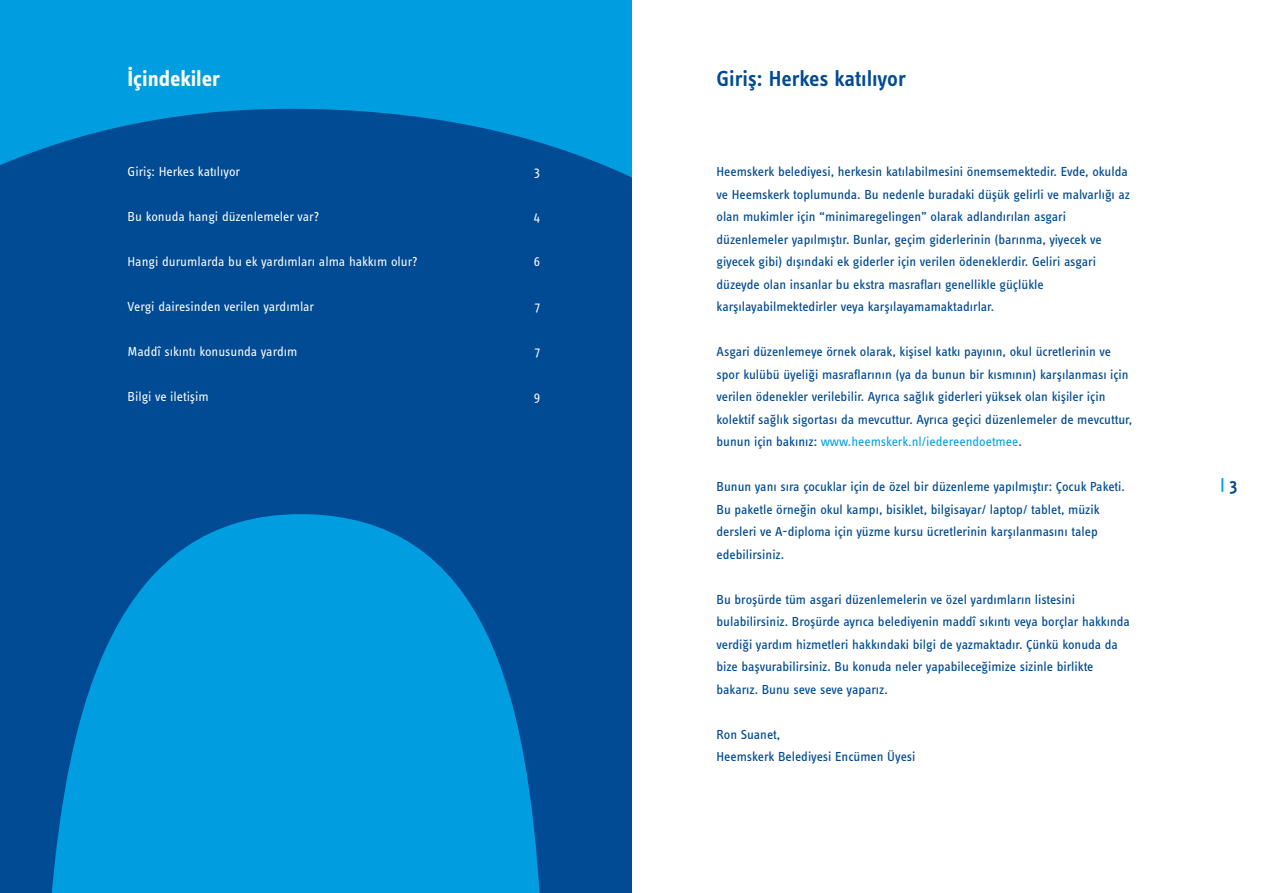
<style>
.page{position:relative;width:1263px;height:893px;background:#fff}
.page>*{position:absolute;margin:0;border:0;box-sizing:border-box;transform-origin:0 0}
.kopje{font:600 22.5px "Info Text Pro";letter-spacing:-.005em;color:#004b93}
.kopje-2{font:700 22.5px "Info Text Pro";color:#fff}
.t1{font:600 18px "Info Text Pro";color:#009ee0}
.Bodytekst{font:13.5px/22.5px "Info Text Pro";color:#004b93}
.Bodytekst-2{font:13.5px "Info Text Pro";color:#fff}
.s1{color:#009ee0}
.s2{color:#004b93}
</style>
<div class="page">
<div style="left:0;top:0;width:631px;height:893px;background:#009ee0"></div>
<svg style="left:0;top:109px;width:631px;height:784px;fill:#004b93"></svg>
<p class="kopje-2" style="left:128px;top:65px;width:94px">İçindekiler</p>
<p class="Bodytekst-2" style="left:128px;top:164px;width:114px">Giriş: Herkes katılıyor</p>
<p class="Bodytekst-2" style="left:534px;top:164px;width:7px">3</p>
<p class="Bodytekst-2" style="left:128px;top:209px;width:193px">Bu konuda hangi düzenlemeler var?</p>
<p class="Bodytekst-2" style="left:534px;top:209px;width:8px">4</p>
<p class="Bodytekst-2" style="left:128px;top:254px;width:292px">Hangi durumlarda bu ek yardımları alma hakkım olur?</p>
<p class="Bodytekst-2" style="left:534px;top:254px;width:8px">6</p>
<p class="Bodytekst-2" style="left:128px;top:299px;width:188px">Vergi dairesinden verilen yardımlar</p>
<p class="Bodytekst-2" style="left:535px;top:299px;width:7px">7</p>
<p class="Bodytekst-2" style="left:128px;top:344px;width:171px">Maddî sıkıntı konusunda yardım</p>
<p class="Bodytekst-2" style="left:535px;top:344px;width:7px">7</p>
<p class="Bodytekst-2" style="left:128px;top:389px;width:83px">Bilgi ve iletişim</p>
<p class="Bodytekst-2" style="left:534px;top:389px;width:8px">9</p>
<p class="kopje" style="left:716px;top:65px;width:191px">Giriş: Herkes katılıyor</p>
<p class="Bodytekst" style="left:716px;top:160px;width:415px">Heemskerk belediyesi, herkesin katılabilmesini önemsemektedir. Evde, okulda ve Heemskerk toplumunda. Bu nedenle buradaki düşük gelirli ve malvarlığı az olan mukimler için “minimaregelingen” olarak adlandırılan asgari düzenlemeler yapılmıştır. Bunlar, geçim giderlerinin (barınma, yiyecek ve giyecek gibi) dışındaki ek giderler için verilen ödeneklerdir. Geliri asgari düzeyde olan insanlar bu ekstra masrafları genellikle güçlükle karşılayabilmektedirler veya karşılayamamaktadırlar.</p>
<p class="Bodytekst" style="left:716px;top:340px;width:417px">Asgari düzenlemeye örnek olarak, kişisel katkı payının, okul ücretlerinin ve spor kulübü üyeliği masraflarının (ya da bunun bir kısmının) karşılanması için verilen ödenekler verilebilir. Ayrıca sağlık giderleri yüksek olan kişiler için kolektif sağlık sigortası da mevcuttur. Ayrıca geçici düzenlemeler de mevcuttur, bunun için bakınız: <span class="s1">www.heemskerk.nl/iedereendoetmee</span>.</p>
<p class="Bodytekst" style="left:716px;top:475px;width:410px">Bunun yanı sıra çocuklar için de özel bir düzenleme yapılmıştır: Çocuk Paketi.<br>Bu paketle örneğin okul kampı, bisiklet, bilgisayar/ laptop/ tablet, müzik dersleri ve A-diploma için yüzme kursu ücretlerinin karşılanmasını talep edebilirsiniz.</p>
<p class="Bodytekst" style="left:716px;top:588px;width:415px">Bu broşürde tüm asgari düzenlemelerin ve özel yardımların listesini bulabilirsiniz. Broşürde ayrıca belediyenin maddî sıkıntı veya borçlar hakkında verdiği yardım hizmetleri hakkındaki bilgi de yazmaktadır. Çünkü konuda da bize başvurabilirsiniz. Bu konuda neler yapabileceğimize sizinle birlikte bakarız. Bunu seve seve yaparız.</p>
<p class="Bodytekst" style="left:716px;top:723px;width:65px">Ron Suanet,</p>
<p class="Bodytekst" style="left:716px;top:745px;width:200px">Heemskerk Belediyesi Encümen Üyesi</p>
<h2 class="t1" style="left:1220px;top:475px;width:19px">| <span class="s2">3</span></h2>
</div>
